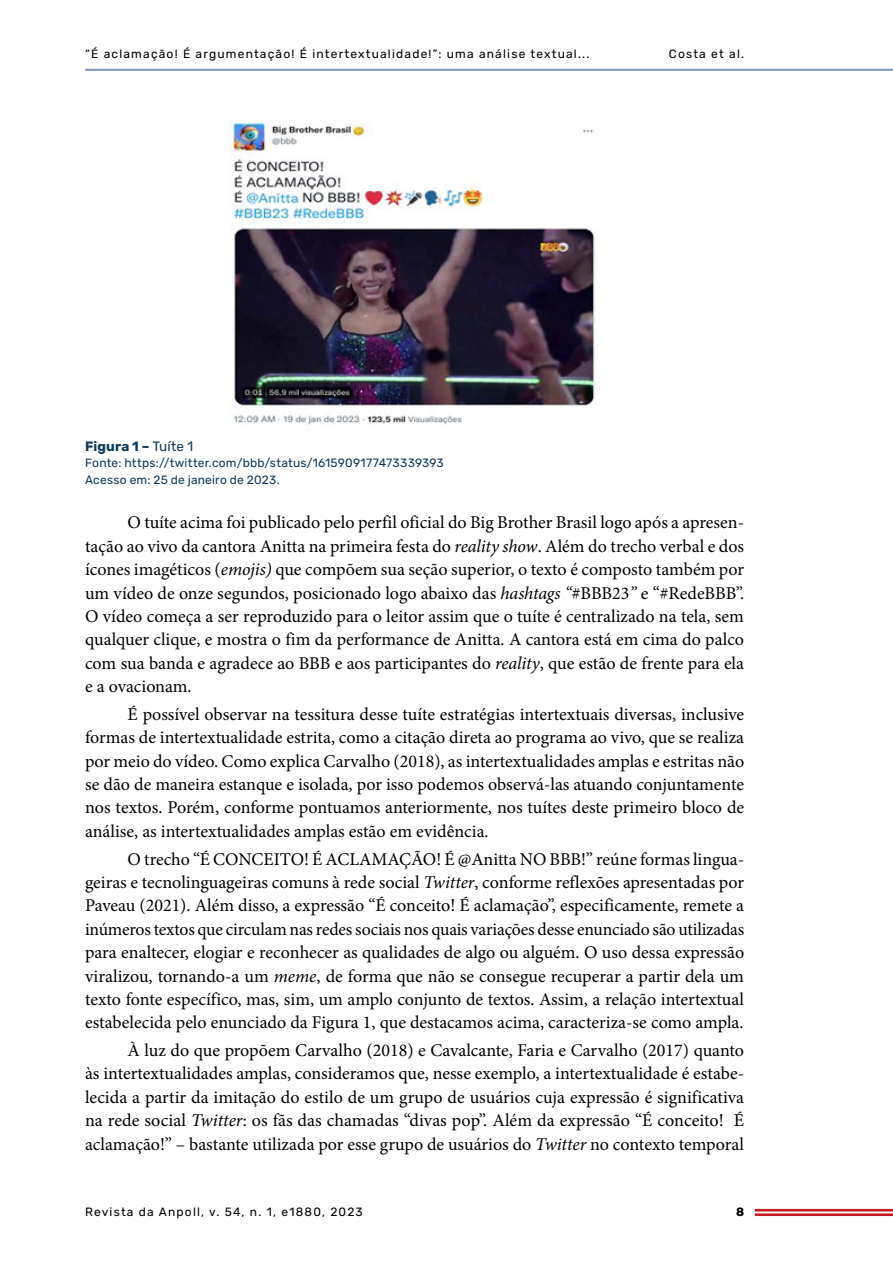
<style>
.page{position:relative;width:893px;height:1263px;background:#fff}
.page>*{position:absolute;margin:0;border:0;box-sizing:border-box;transform-origin:0 0}
.t1{font:18px/23.4px "Minion Pro";color:#000;text-align:justify}
.t2{font:700 13.5px "Rubik";letter-spacing:.015em;color:#10385a}
.t3{font:12px "Rubik";letter-spacing:.1em;color:#000}
.t4{font:12px/16.5px "Rubik";letter-spacing:.015em;color:#10385a}
.t5{font:700 12px "Rubik";color:#000}
.s1{font-weight:400}
.s2{font-style:italic}
</style>
<div class="page">
<hr style="left:755px;top:1209px;width:138px;height:2px;background:#c61d23">
<hr style="left:755px;top:1213px;width:138px;height:3px;background:#c61d23">
<hr style="left:85px;top:69px;width:808px;height:2px;background:#889eba">
<img style="left:230px;top:119px;width:366px;height:306px">
<p class="t3" style="left:85px;top:47px;width:506px">“É aclamação! É argumentação! É intertextualidade!”: uma análise textual...</p>
<p class="t3" style="left:669px;top:47px;width:77px">Costa et al.</p>
<p class="t2" style="left:85px;top:438px;width:110px">Figura 1 – <span class="s1">Tuíte 1</span></p>
<p class="t4" style="left:85px;top:455px;width:360px">Fonte: https://twitter.com/bbb/status/1615909177473339393<br>Acesso em: 25 de janeiro de 2023.</p>
<p class="t1" style="left:85px;top:511px;width:661px;text-indent:43px">O tuíte acima foi publicado pelo perfil oficial do Big Brother Brasil logo após a apresen&shy;tação ao vivo da cantora Anitta na primeira festa do <span class="s2">reality show</span>. Além do trecho verbal e dos ícones imagéticos (<span class="s2">emojis)</span> que compõem sua seção superior, o texto é composto também por um vídeo de onze segundos, posicionado logo abaixo das <span class="s2">hashtags “</span>#BBB23<span class="s2">”</span> e “#RedeBBB”.<br>O vídeo começa a ser reproduzido para o leitor assim que o tuíte é centralizado na tela, sem qualquer clique, e mostra o fim da performance de Anitta. A cantora está em cima do palco com sua banda e agradece ao BBB e aos participantes do <span class="s2">reality</span>, que estão de frente para ela e a ovacionam.</p>
<p class="t1" style="left:85px;top:702px;width:661px;text-indent:43px">É possível observar na tessitura desse tuíte estratégias intertextuais diversas, inclusive formas de intertextualidade estrita, como a citação direta ao programa ao vivo, que se realiza por meio do vídeo. Como explica Carvalho (2018), as intertextualidades amplas e estritas não se dão de maneira estanque e isolada, por isso podemos observá-las atuando conjuntamente nos textos. Porém, conforme pontuamos anteriormente, nos tuítes deste primeiro bloco de análise, as intertextualidades amplas estão em evidência.</p>
<p class="t1" style="left:85px;top:847px;width:661px;text-indent:43px">O trecho “É CONCEITO! É ACLAMAÇÃO! É @Anitta NO BBB!” reúne formas lingua&shy;geiras e tecnolinguageiras comuns à rede social <span class="s2">Twitter</span>, conforme reflexões apresentadas por Paveau (2021). Além disso, a expressão “É conceito! É aclamação”, especificamente, remete a inúmeros textos que circulam nas redes sociais nos quais variações desse enunciado são utilizadas para enaltecer, elogiar e reconhecer as qualidades de algo ou alguém. O uso dessa expressão viralizou, tornando-a um <span class="s2">meme</span>, de forma que não se consegue recuperar a partir dela um texto fonte específico, mas, sim, um amplo conjunto de textos. Assim, a relação intertextual estabelecida pelo enunciado da Figura 1, que destacamos acima, caracteriza-se como ampla.</p>
<p class="t1" style="left:85px;top:1039px;width:661px;text-indent:43px">À luz do que propõem Carvalho (2018) e Cavalcante, Faria e Carvalho (2017) quanto às intertextualidades amplas, consideramos que, nesse exemplo, a intertextualidade é estabe&shy;lecida a partir da imitação do estilo de um grupo de usuários cuja expressão é significativa na rede social <span class="s2">Twitter</span>: os fãs das chamadas “divas pop”. Além da expressão “É conceito! É aclamação!” – bastante utilizada por esse grupo de usuários do <span class="s2">Twitter</span> no contexto temporal</p>
<p class="t3" style="left:85px;top:1205px;width:279px">Revista da Anpoll, v. 54, n. 1, e1880, 2023</p>
<p class="t5" style="left:736px;top:1205px;width:10px">8</p>
</div>
